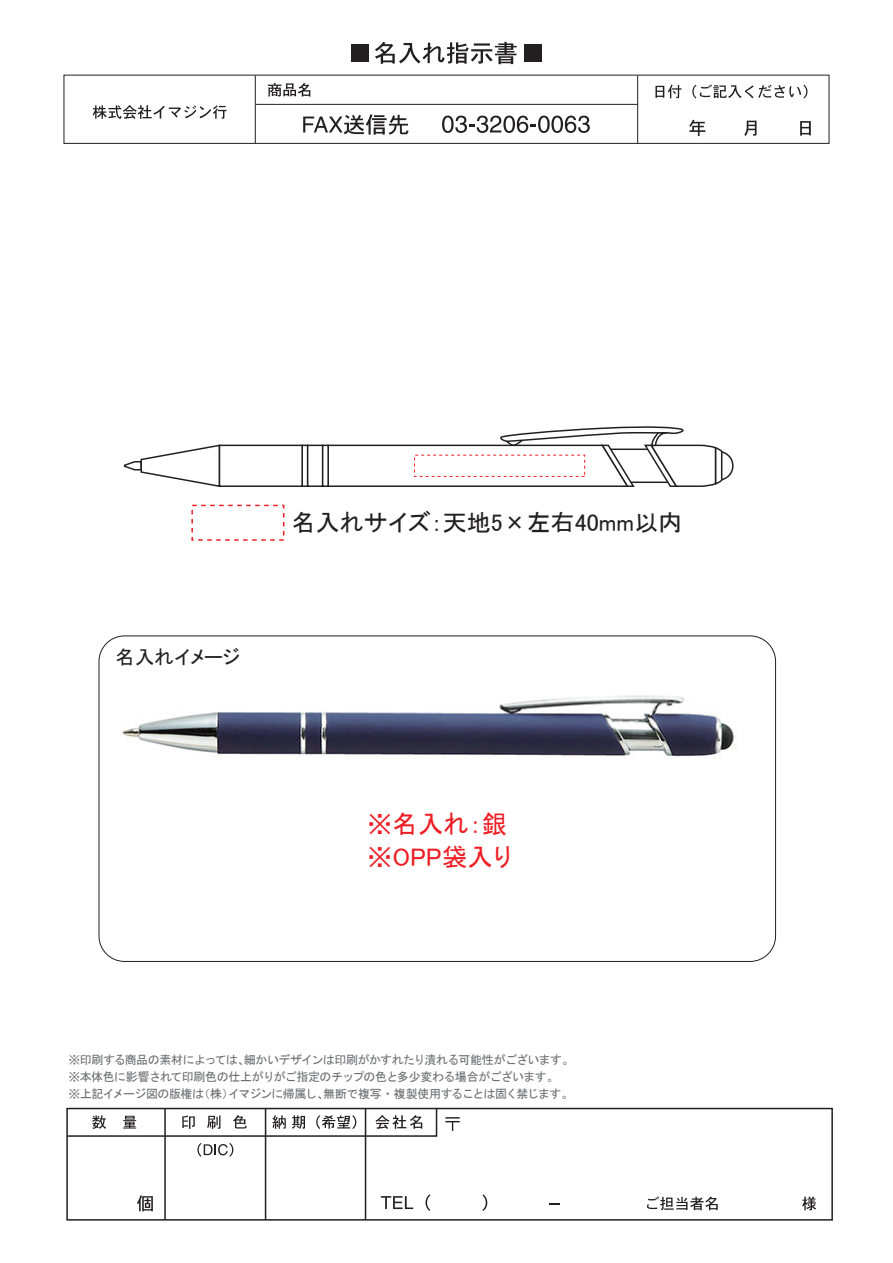
<style>
.page{position:relative;width:893px;height:1263px;background:#fff}
.page>*{position:absolute;margin:0;border:0;box-sizing:border-box;transform-origin:0 0}
.t1{font:25.5px/33px "MS P Gothic";color:#ee1d23}
.t2{font:24px "MS P Gothic";color:#231f20}
.t3{font:19.5px "MS P Gothic";color:#231f20}
.t4{font:12px/17px "MS Gothic";letter-spacing:-.045em;color:#6c6d70}
</style>
<div class="page">
<div style="left:66px;top:1108px;width:767px;height:112px;border:2px solid #231f20"></div>
<hr style="left:265px;top:1108px;width:1px;height:112px;background:#231f20">
<hr style="left:164px;top:1109px;width:2px;height:111px;background:#231f20">
<hr style="left:365px;top:1108px;width:1px;height:112px;background:#231f20">
<svg style="left:66px;top:1107px;width:372px;height:30px"></svg>
<svg style="left:197px;top:1143px;width:36px;height:14px"></svg>
<svg style="left:137px;top:1195px;width:16px;height:16px"></svg>
<svg style="left:381px;top:1196px;width:32px;height:13px"></svg>
<svg style="left:425px;top:1194px;width:5px;height:17px"></svg>
<svg style="left:482px;top:1194px;width:5px;height:17px"></svg>
<svg style="left:445px;top:1117px;width:15px;height:14px"></svg>
<svg style="left:647px;top:1196px;width:71px;height:14px"></svg>
<svg style="left:802px;top:1196px;width:14px;height:14px"></svg>
<div style="left:64px;top:75px;width:765px;height:69px;border:1px solid #231f20"></div>
<svg style="left:93px;top:105px;width:134px;height:14px"></svg>
<svg style="left:655px;top:85px;width:26px;height:13px"></svg>
<svg style="left:692px;top:84px;width:115px;height:15px"></svg>
<svg style="left:689px;top:120px;width:16px;height:16px"></svg>
<svg style="left:744px;top:121px;width:12px;height:15px"></svg>
<svg style="left:800px;top:121px;width:11px;height:15px"></svg>
<hr style="left:255px;top:75px;width:1px;height:68px;background:#231f20">
<div style="left:351px;top:44px;width:18px;height:18px;background:#231f20"></div>
<svg style="left:375px;top:42px;width:142px;height:22px"></svg>
<div style="left:524px;top:44px;width:18px;height:18px;background:#231f20"></div>
<svg style="left:303px;top:114px;width:105px;height:21px"></svg>
<svg style="left:442px;top:116px;width:148px;height:17px"></svg>
<hr style="left:637px;top:75px;width:1px;height:68px;background:#231f20">
<hr style="left:256px;top:104px;width:382px;height:1px;background:#231f20">
<svg style="left:268px;top:83px;width:42px;height:14px"></svg>
<svg style="left:704px;top:452px;width:29px;height:28px"></svg>
<div style="left:704px;top:451px;width:30px;height:30px;border:2px solid #231f20;border-radius:50%"></div>
<svg style="left:304px;top:445px;width:3px;height:42px"></svg>
<svg style="left:123px;top:444px;width:181px;height:43px"></svg>
<div style="left:307px;top:445px;width:16px;height:42px;background:#fff;border:2px solid #231f20"></div>
<svg style="left:322px;top:445px;width:5px;height:42px"></svg>
<svg style="left:327px;top:426px;width:397px;height:61px"></svg>
<div style="left:414px;top:455px;width:171px;height:22px;background:#fff"></div>
<img style="left:122px;top:695px;width:614px;height:64px">
<h3 class="t3" style="left:116px;top:648px;width:126px">名入れイメージ</h3>
<h2 class="t2" style="left:292px;top:510px;width:392px">名入れサイズ：天地5×左右40mm以内</h2>
<h1 class="t1" style="left:367px;top:807px;width:147px">※名入れ：銀※OPP袋入り</h1>
<p class="t4" style="left:69px;top:1051px;width:507px">※印刷する商品の素材によっては、細かいデザインは印刷がかすれたり潰れる可能性がございます。※本体色に影響されて印刷色の仕上がりがご指定のチップの色と多少変わる場合がございます。<br>※上記イメージ図の版権は（株）イマジンに帰属し、無断で複写・複製使用することは固く禁じます。</p>
</div>
